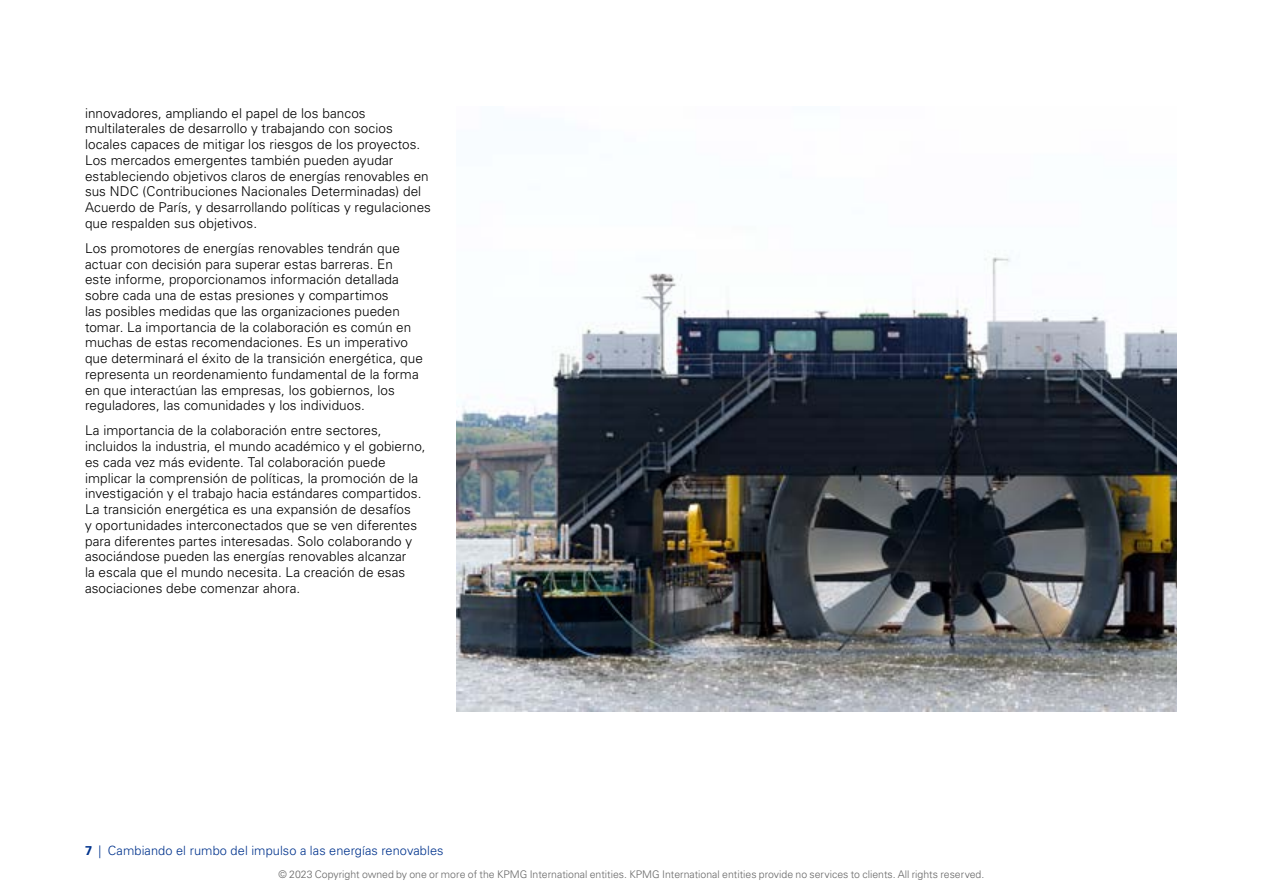
<style>
.page{position:relative;width:1263px;height:893px;background:#fff}
.page>*{position:absolute;margin:0;border:0;box-sizing:border-box;transform-origin:0 0}
.t1{font:300 13.5px/15.8px "Univers LT Std";letter-spacing:.005em;color:#000}
.t2{font:300 12.75px "Univers LT Std";letter-spacing:.005em;color:#00338d}
.t3{font:300 10.5px "Univers LT Std";color:#666}
.s1{font-weight:700}
</style>
<div class="page">
<img style="left:456px;top:253px;width:721px;height:459px">
<p class="t1" style="left:85px;top:105px;width:347px">innovadores, ampliando el papel de los bancos multilaterales de desarrollo y trabajando con socios locales capaces de mitigar los riesgos de los proyectos.<br>Los mercados emergentes también pueden ayudar estableciendo objetivos claros de energías renovables en sus NDC (Contribuciones Nacionales Determinadas) del Acuerdo de París, y desarrollando políticas y regulaciones que respalden sus objetivos.</p>
<p class="t1" style="left:85px;top:240px;width:339px">Los promotores de energías renovables tendrán que actuar con decisión para superar estas barreras. En<br>este informe, proporcionamos información detallada sobre cada una de estas presiones y compartimos<br>las posibles medidas que las organizaciones pueden tomar. La importancia de la colaboración es común en muchas de estas recomendaciones. Es un imperativo que determinará el éxito de la transición energética, que representa un reordenamiento fundamental de la forma en que interactúan las empresas, los gobiernos, los reguladores, las comunidades y los individuos.</p>
<p class="t1" style="left:85px;top:423px;width:342px">La importancia de la colaboración entre sectores, incluidos la industria, el mundo académico y el gobierno, es cada vez más evidente. Tal colaboración puede implicar la comprensión de políticas, la promoción de la investigación y el trabajo hacia estándares compartidos.<br>La transición energética es una expansión de desafíos<br>y oportunidades interconectados que se ven diferentes para diferentes partes interesadas. Solo colaborando y asociándose pueden las energías renovables alcanzar<br>la escala que el mundo necesita. La creación de esas asociaciones debe comenzar ahora.</p>
<p class="t2" style="left:85px;top:842px;width:360px"><span class="s1">7</span> | Cambiando el rumbo del impulso a las energías renovables</p>
<p class="t3" style="left:279px;top:868px;width:707px">© 2023 Copyright owned by one or more of the KPMG International entities. KPMG International entities provide no services to clients. All rights reserved.</p>
</div>
